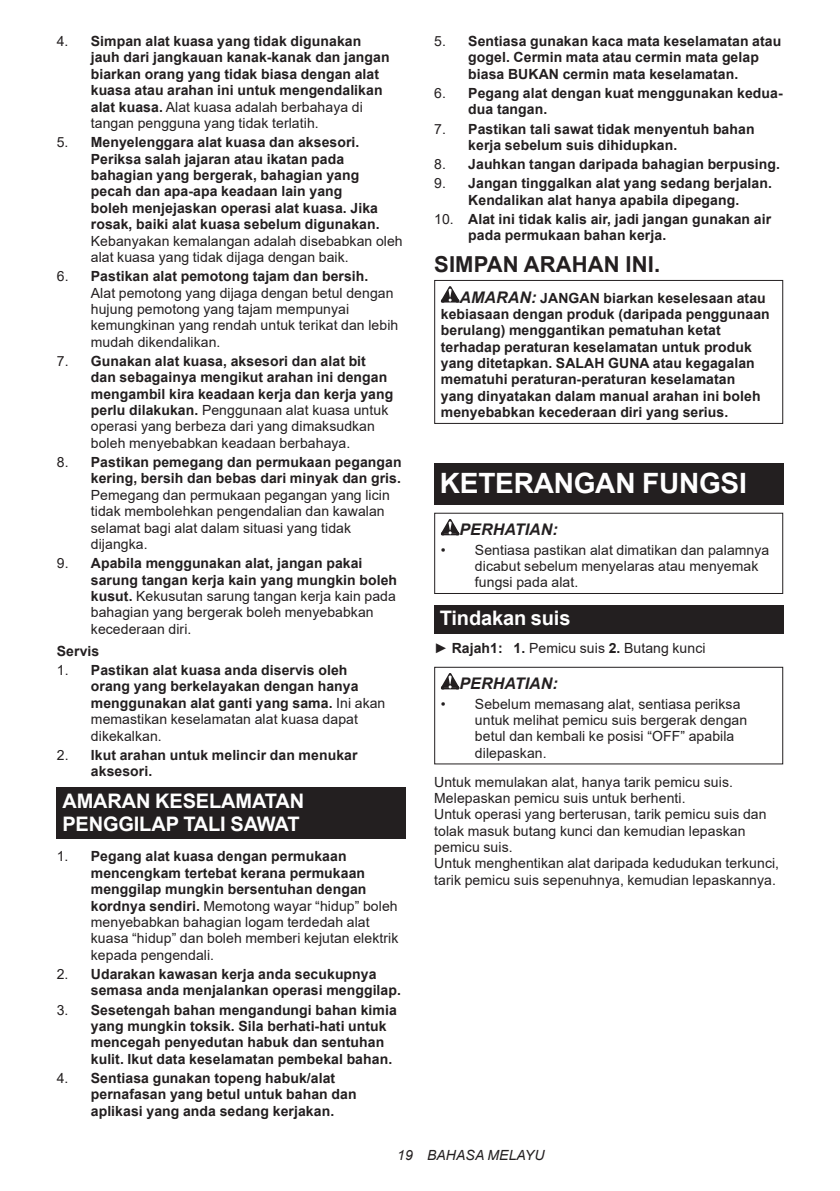
<style>
.page{position:relative;width:840px;height:1191px;background:#fff}
.page>*{position:absolute;margin:0;border:0;box-sizing:border-box;transform-origin:0 0}
.t1{font:700 28px "Arial";letter-spacing:-.01em;color:#fff}
.t2{font:700 22px "Arial";letter-spacing:.005em;color:#231f20}
.t3{font:700 20px/23.4px "Arial";letter-spacing:-.01em;color:#fff}
.t4{font:italic 700 16px "Arial";letter-spacing:.005em;color:#231f20}
.t5{font:700 14px/16.4px "Arial";letter-spacing:.005em;color:#231f20}
.t6{font:14px/16.4px "Arial";letter-spacing:.005em;color:#231f20}
.t7{font:italic 14px "Arial";letter-spacing:.005em;color:#231f20}
.s1{font-weight:400}
.s2{font-weight:700}
.s3{font-style:italic;font-size:16px}
</style>
<div class="page">
<div style="left:57px;top:787px;width:348px;height:52px;background:#231f20"></div>
<svg style="left:440px;top:286px;width:19px;height:16px"></svg>
<div style="left:434px;top:280px;width:348px;height:144px;border:1px solid #231f20"></div>
<div style="left:434px;top:463px;width:348px;height:41px;background:#231f20"></div>
<svg style="left:440px;top:519px;width:19px;height:16px"></svg>
<div style="left:434px;top:513px;width:348px;height:81px;border:1px solid #231f20"></div>
<div style="left:434px;top:605px;width:348px;height:29px;background:#231f20"></div>
<svg style="left:440px;top:673px;width:19px;height:16px"></svg>
<div style="left:434px;top:667px;width:348px;height:97px;border:1px solid #231f20"></div>
<p class="t5" style="left:91px;top:33px;width:300px;text-indent:-34px"><span class="s1">4.</span> Simpan alat kuasa yang tidak digunakan jauh dari jangkauan kanak-kanak dan jangan biarkan orang yang tidak biasa dengan alat kuasa atau arahan ini untuk mengendalikan alat kuasa. <span class="s1">Alat kuasa adalah berbahaya di tangan pengguna yang tidak terlatih.</span></p>
<p class="t5" style="left:91px;top:134px;width:290px;text-indent:-34px"><span class="s1">5.</span> Menyelenggara alat kuasa dan aksesori.<br>Periksa salah jajaran atau ikatan pada bahagian yang bergerak, bahagian yang pecah dan apa-apa keadaan lain yang boleh menjejaskan operasi alat kuasa. Jika rosak, baiki alat kuasa sebelum digunakan.</p>
<p class="t6" style="left:91px;top:232px;width:313px">Kebanyakan kemalangan adalah disebabkan oleh alat kuasa yang tidak dijaga dengan baik.</p>
<p class="t6" style="left:91px;top:268px;width:309px;text-indent:-34px">6. <span class="s2">Pastikan alat pemotong tajam dan bersih.<br></span>Alat pemotong yang dijaga dengan betul dengan hujung pemotong yang tajam mempunyai kemungkinan yang rendah untuk terikat dan lebih mudah dikendalikan.</p>
<p class="t5" style="left:91px;top:353px;width:304px;text-indent:-34px"><span class="s1">7.</span> Gunakan alat kuasa, aksesori dan alat bit dan sebagainya mengikut arahan ini dengan mengambil kira keadaan kerja dan kerja yang perlu dilakukan. <span class="s1">Penggunaan alat kuasa untuk operasi yang berbeza dari yang dimaksudkan boleh menyebabkan keadaan berbahaya.</span></p>
<p class="t5" style="left:57px;top:454px;width:346px;text-align:right"><span class="s1">8.</span> Pastikan pemegang dan permukaan pegangan kering, bersih dan bebas dari minyak dan gris.</p>
<p class="t6" style="left:91px;top:486px;width:300px">Pemegang dan permukaan pegangan yang licin tidak membolehkan pengendalian dan kawalan selamat bagi alat dalam situasi yang tidak dijangka.</p>
<p class="t6" style="left:91px;top:555px;width:307px;text-indent:-34px">9. <span class="s2">Apabila menggunakan alat, jangan pakai sarung tangan kerja kain yang mungkin boleh kusut.</span> Kekusutan sarung tangan kerja kain pada bahagian yang bergerak boleh menyebabkan kecederaan diri.</p>
<p class="t5" style="left:57px;top:643px;width:44px">Servis</p>
<p class="t5" style="left:91px;top:662px;width:296px;text-indent:-34px"><span class="s1">1.</span> Pastikan alat kuasa anda diservis oleh orang yang berkelayakan dengan hanya menggunakan alat ganti yang sama. <span class="s1">Ini akan memastikan keselamatan alat kuasa dapat dikekalkan.</span></p>
<p class="t5" style="left:91px;top:747px;width:268px;text-indent:-34px"><span class="s1">2.</span> Ikut arahan untuk melincir dan menukar aksesori.</p>
<h3 class="t3" style="left:62px;top:789px;width:243px">AMARAN KESELAMATAN<br>PENGGILAP TALI SAWAT</h3>
<p class="t6" style="left:91px;top:848px;width:309px;text-indent:-34px">1. <span class="s2">Pegang alat kuasa dengan permukaan mencengkam tertebat kerana permukaan menggilap mungkin bersentuhan dengan kordnya sendiri.</span> Memotong wayar “hidup” boleh menyebabkan bahagian logam terdedah alat kuasa “hidup” dan boleh memberi kejutan elektrik kepada pengendali.</p>
<p class="t5" style="left:91px;top:966px;width:311px;text-indent:-34px"><span class="s1">2.</span> Udarakan kawasan kerja anda secukupnya semasa anda menjalankan operasi menggilap.</p>
<p class="t5" style="left:91px;top:1001px;width:307px;text-indent:-34px"><span class="s1">3.</span> Sesetengah bahan mengandungi bahan kimia yang mungkin toksik. Sila berhati-hati untuk mencegah penyedutan habuk dan sentuhan kulit. Ikut data keselamatan pembekal bahan.</p>
<p class="t5" style="left:91px;top:1070px;width:267px;text-indent:-34px"><span class="s1">4.</span> Sentiasa gunakan topeng habuk/alat pernafasan yang betul untuk bahan dan aplikasi yang anda sedang kerjakan.</p>
<p class="t5" style="left:468px;top:33px;width:314px;text-indent:-34px"><span class="s1">5.</span> Sentiasa gunakan kaca mata keselamatan atau gogel. Cermin mata atau cermin mata gelap biasa BUKAN cermin mata keselamatan.</p>
<p class="t5" style="left:468px;top:85px;width:316px;text-indent:-34px"><span class="s1">6.</span> Pegang alat dengan kuat menggunakan kedua&shy;dua tangan.</p>
<p class="t5" style="left:468px;top:121px;width:288px;text-indent:-34px"><span class="s1">7.</span> Pastikan tali sawat tidak menyentuh bahan kerja sebelum suis dihidupkan.</p>
<p class="t5" style="left:434px;top:156px;width:347px"><span class="s1">8.</span> Jauhkan tangan daripada bahagian berpusing.</p>
<p class="t5" style="left:434px;top:175px;width:339px;text-align:center"><span class="s1">9.</span> Jangan tinggalkan alat yang sedang berjalan.<br>Kendalikan alat hanya apabila dipegang.</p>
<p class="t5" style="left:468px;top:211px;width:304px;text-indent:-34px"><span class="s1">10.</span> Alat ini tidak kalis air, jadi jangan gunakan air pada permukaan bahan kerja.</p>
<h2 class="t2" style="left:434px;top:249px;width:227px">SIMPAN ARAHAN INI.</h2>
<p class="t5" style="left:440px;top:289px;width:330px;text-indent:19px"><span class="s3">AMARAN:</span> JANGAN biarkan keselesaan atau kebiasaan dengan produk (daripada penggunaan berulang) menggantikan pematuhan ketat terhadap peraturan keselamatan untuk produk yang ditetapkan. SALAH GUNA atau kegagalan mematuhi peraturan-peraturan keselamatan yang dinyatakan dalam manual arahan ini boleh menyebabkan kecederaan diri yang serius.</p>
<h1 class="t1" style="left:439px;top:464px;width:308px">KETERANGAN FUNGSI</h1>
<p class="t4" style="left:459px;top:519px;width:100px">PERHATIAN:</p>
<p class="t6" style="left:474px;top:541px;width:296px;text-indent:-34px">• Sentiasa pastikan alat dimatikan dan palamnya dicabut sebelum menyelaras atau menyemak fungsi pada alat.</p>
<h3 class="t3" style="left:439px;top:607px;width:132px">Tindakan suis</h3>
<p class="t6" style="left:434px;top:640px;width:273px">► <span class="s2">Rajah1: 1.</span> Pemicu suis <span class="s2">2.</span> Butang kunci</p>
<p class="t4" style="left:459px;top:673px;width:100px">PERHATIAN:</p>
<p class="t6" style="left:474px;top:695px;width:274px;text-indent:-34px">• Sebelum memasang alat, sentiasa periksa untuk melihat pemicu suis bergerak dengan betul dan kembali ke posisi “OFF” apabila dilepaskan.</p>
<p class="t6" style="left:434px;top:773px;width:346px">Untuk memulakan alat, hanya tarik pemicu suis.<br>Melepaskan pemicu suis untuk berhenti.<br>Untuk operasi yang berterusan, tarik pemicu suis dan tolak masuk butang kunci dan kemudian lepaskan pemicu suis.<br>Untuk menghentikan alat daripada kedudukan terkunci, tarik pemicu suis sepenuhnya, kemudian lepaskannya.</p>
<p class="t7" style="left:397px;top:1146px;width:149px">19 BAHASA MELAYU</p>
</div>
